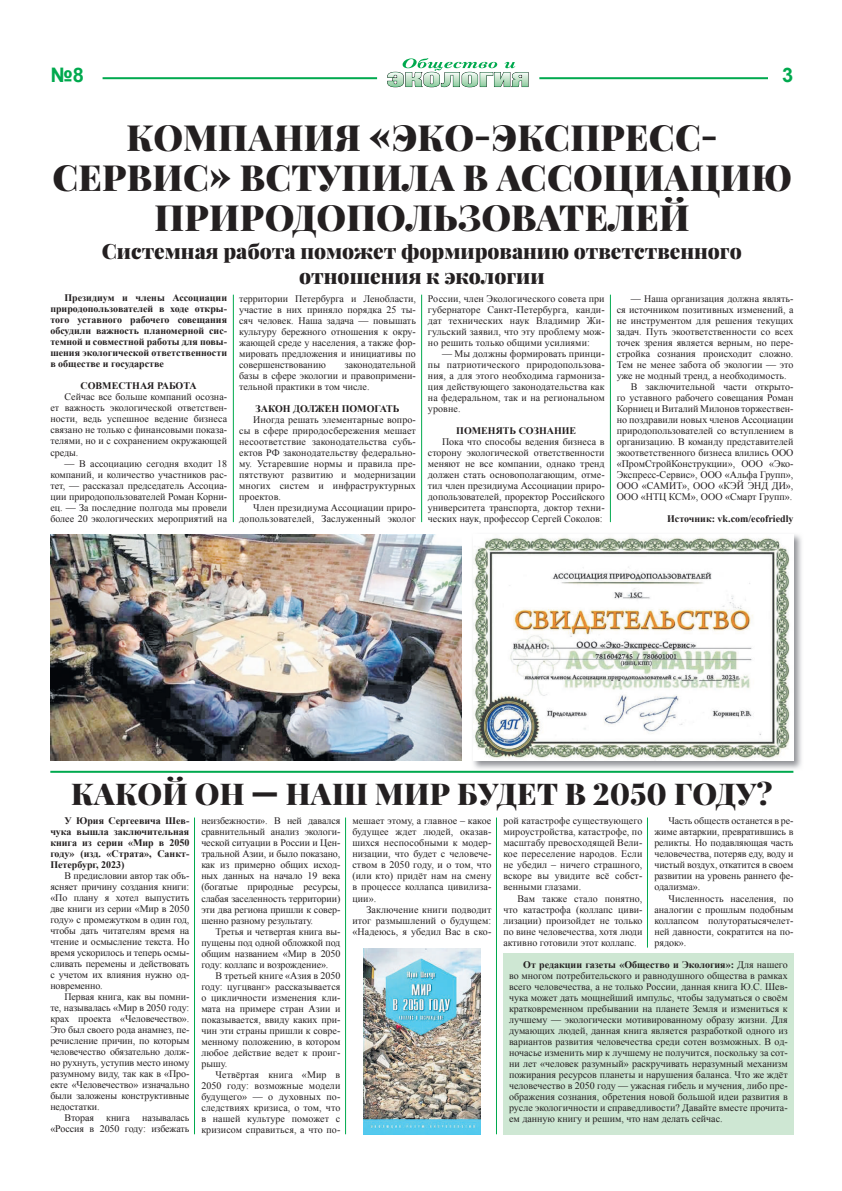
<style>
.page{position:relative;width:842px;height:1191px;background:#fff}
.page>*{position:absolute;margin:0;border:0;box-sizing:border-box;transform-origin:0 0}
.t1{font:900 36px/40px "Playfair Display";letter-spacing:.01em;color:#231f20;text-align:center}
.t2{font:900 30px "Playfair Display";letter-spacing:.01em;color:#231f20}
.t3{font:900 21px/25.2px "Playfair Display";color:#231f20;text-align:center}
.t4{font:700 20px "Arial";color:#00a94e}
.t5{font:10px/11px "Times New Roman";color:#231f20;text-align:justify}
.t6{font:700 10px/11px "Times New Roman";color:#231f20;text-align:justify}
.s1{font-weight:700}
</style>
<div class="page">
<hr style="left:539px;top:77px;width:228px;height:2px;background:#00a94e">
<hr style="left:103px;top:77px;width:274px;height:2px;background:#00a94e">
<svg style="left:387px;top:58px;width:142px;height:29px"></svg>
<div style="left:503px;top:953px;width:290px;height:181px;background:#cee7d3"></div>
<img style="left:473px;top:534px;width:329px;height:235px">
<img style="left:473px;top:534px;width:320px;height:227px">
<img style="left:50px;top:534px;width:411px;height:226px">
<img style="left:363px;top:948px;width:118px;height:186px">
<hr style="left:345px;top:817px;width:1px;height:317px;background:#00a94e">
<hr style="left:496px;top:817px;width:1px;height:317px;background:#00a94e">
<hr style="left:647px;top:817px;width:1px;height:130px;background:#00a94e">
<hr style="left:194px;top:817px;width:1px;height:317px;background:#00a94e">
<hr style="left:233px;top:295px;width:1px;height:227px;background:#00a94e">
<hr style="left:421px;top:295px;width:1px;height:227px;background:#00a94e">
<hr style="left:610px;top:295px;width:1px;height:227px;background:#00a94e">
<hr style="left:50px;top:771px;width:743px;height:2px;background:#00a94e">
<h3 class="t4" style="left:51px;top:62px;width:35px">№8</h3>
<h3 class="t4" style="left:782px;top:62px;width:13px">3</h3>
<h1 class="t1" style="left:52px;top:117px;width:741px">компания «Эко-Экспресс&shy;сервис» вступила в ассоЦиаЦиЮ природопользователей</h1>
<h3 class="t3" style="left:102px;top:238px;width:641px">системная работа поможет формированию ответственного отношения к экологии</h3>
<p class="t6" style="left:50px;top:292px;width:178px;text-indent:14px">Президиум и члены Ассоциации природопользователей в ходе откры&shy;того уставного рабочего совещания обсудили важность планомерной сис&shy;темной и совместной работы для повы&shy;шения экологической ответственности в обществе и государстве</p>
<p class="t6" style="left:81px;top:380px;width:118px">СОВМЕСТНАЯ РАБОТА</p>
<p class="t5" style="left:50px;top:391px;width:178px;text-indent:14px">Сейчас все больше компаний осозна&shy;ет важность экологической ответствен&shy;ности, ведь успешное ведение бизнеса связано не только с финансовыми показа&shy;телями, но и с сохранением окружающей среды.</p>
<p class="t5" style="left:50px;top:457px;width:178px;text-indent:14px">— В ассоциацию сегодня входит 18 компаний, и количество участников рас&shy;тет, — рассказал председатель Ассоциа&shy;ции природопользователей Роман Корни&shy;ец. — За последние полгода мы провели более 20 экологических мероприятий на</p>
<p class="t5" style="left:239px;top:292px;width:178px">территории Петербурга и Ленобласти, участие в них приняло порядка 25 ты&shy;сяч человек. Наша задача — повышать культуру бережного отношения к окру&shy;жающей среде у населения, а также фор&shy;мировать предложения и инициативы по совершенствованию</p>
<p class="t5" style="left:428px;top:292px;width:178px">России, член Экологического совета при губернаторе Санкт-Петербурга, канди&shy;дат технических наук Владимир Жи&shy;гульский заявил, что эту проблему мож&shy;но решить только общими усилиями:</p>
<p class="t5" style="left:428px;top:347px;width:178px;text-indent:14px">— Мы должны формировать принци&shy;пы патриотического природопользова&shy;ния, а для этого необходима гармониза&shy;ция действующего законодательства как на федеральном, так и на региональном уровне.</p>
<p class="t6" style="left:456px;top:424px;width:121px">ПОМЕНЯТЬ СОЗНАНИЕ</p>
<p class="t5" style="left:428px;top:435px;width:178px;text-indent:14px">Пока что способы ведения бизнеса в сторону экологической ответственности меняют не все компании, однако тренд должен стать основополагающим, отме&shy;тил член президиума Ассоциации приро&shy;допользователей, проректор Российского университета транспорта, доктор техни&shy;ческих наук, профессор Сергей Соколов:</p>
<p class="t5" style="left:631px;top:292px;width:164px">— Наша организация должна являть-</p>
<p class="t5" style="left:617px;top:303px;width:178px">ся источником позитивных изменений, а</p>
<p class="t5" style="left:617px;top:314px;width:178px">не инструментом для решения текущих</p>
<p class="t5" style="left:617px;top:325px;width:178px">задач. Путь экоответственности со всех</p>
<p class="t5" style="left:617px;top:336px;width:178px">точек зрения является верным, но пере-</p>
<p class="t5" style="left:617px;top:347px;width:178px">стройка сознания происходит сложно.</p>
<p class="t5" style="left:617px;top:358px;width:178px">Тем не менее забота об экологии — это</p>
<p class="t5" style="left:617px;top:369px;width:171px">уже не модный тренд, а необходимость.</p>
<p class="t5" style="left:631px;top:380px;width:164px">В заключительной части открыто-</p>
<p class="t5" style="left:617px;top:391px;width:178px">го уставного рабочего совещания Роман</p>
<p class="t5" style="left:617px;top:402px;width:178px">Корниец и Виталий Милонов торжествен-</p>
<p class="t5" style="left:617px;top:413px;width:178px">но поздравили новых членов Ассоциации</p>
<p class="t5" style="left:617px;top:424px;width:178px">природопользователей со вступлением в</p>
<p class="t5" style="left:617px;top:435px;width:178px">организацию. В команду представителей</p>
<p class="t5" style="left:617px;top:446px;width:178px">экоответственного бизнеса влились ООО</p>
<p class="t5" style="left:617px;top:457px;width:178px">«ПромСтройКонструкции», ООО «Эко-</p>
<p class="t5" style="left:617px;top:468px;width:178px">Экспресс-Сервис», ООО «Альфа Групп»,</p>
<p class="t5" style="left:617px;top:479px;width:178px">ООО «САМИТ», ООО «КЭЙ ЭНД ДИ»,</p>
<p class="t5" style="left:617px;top:490px;width:177px">ООО «НТЦ КСМ», ООО «Смарт Групп».</p>
<p class="t6" style="left:667px;top:512px;width:128px">Источник: vk.com/ecofriedly</p>
<p class="t5" style="left:239px;top:358px;width:178px;text-indent:106px">законодательной базы в сфере экологии и правопримени&shy;тельной практики в том числе.</p>
<p class="t6" style="left:256px;top:402px;width:145px">ЗАКОН ДОЛЖЕН ПОМОГАТЬ</p>
<p class="t5" style="left:239px;top:413px;width:178px;text-indent:14px">Иногда решать элементарные вопро&shy;сы в сфере природосбережения мешает несоответствие законодательства субъ&shy;ектов РФ законодательству федерально&shy;му. Устаревшие нормы и правила пре&shy;пятствуют развитию и модернизации многих систем и инфраструктурных проектов.</p>
<p class="t5" style="left:239px;top:501px;width:178px;text-align:right">Член президиума Ассоциации приро&shy;допользователей, Заслуженный эколог</p>
<h2 class="t2" style="left:71px;top:774px;width:703px">какой он — наШ мир будет в 2050 году?</h2>
<p class="t6" style="left:50px;top:815px;width:141px;text-indent:14px">У Юрия Сергеевича Шев&shy;чука вышла заключительная книга из серии «Мир в 2050 году» (изд. «Страта», Санкт-Петербург, 2023)</p>
<p class="t5" style="left:50px;top:870px;width:141px;text-indent:14px">В предисловии автор так объ&shy;ясняет причину создания книги: «По плану я хотел выпустить две книги из серии «Мир в 2050 году» с промежутком в один год, чтобы дать читателям время на чтение и осмысление текста. Но время ускорилось и теперь осмы&shy;сливать перемены и действовать с учетом их влияния нужно од&shy;новременно.</p>
<p class="t5" style="left:50px;top:991px;width:141px;text-indent:14px">Первая книга, как вы помни&shy;те, называлась «Мир в 2050 году: крах проекта «Человечество».<br>Это был своего рода анамнез, пе&shy;речисление причин, по которым человечество обязательно долж&shy;но рухнуть, уступив место иному разумному виду, так как в «Про&shy;екте «Человечество» изначально были заложены конструктивные недостатки.</p>
<p class="t5" style="left:50px;top:1112px;width:141px;text-align:right">Вторая книга называлась «Россия в 2050 году: избежать</p>
<p class="t5" style="left:201px;top:815px;width:141px">неизбежности». В ней давался сравнительный анализ экологи&shy;ческой ситуации в России и Цен&shy;тральной Азии, и было показано, как из примерно общих исход&shy;ных данных на начало 19 века (богатые природные ресурсы, слабая заселенность территории) эти два региона пришли к совер&shy;шенно разному результату.</p>
<p class="t5" style="left:201px;top:925px;width:140px;text-indent:14px">Третья и четвертая книга вы&shy;пущены под одной обложкой под общим названием «Мир в 2050 году: коллапс и возрождение».</p>
<p class="t5" style="left:201px;top:969px;width:141px;text-indent:14px">В третьей книге «Азия в 2050 году: цугцванг» рассказывается о цикличности изменения кли&shy;мата на примере стран Азии и показывается, ввиду каких при&shy;чин эти страны пришли к совре&shy;менному положению, в котором любое действие ведет к проиг&shy;рышу.</p>
<p class="t5" style="left:201px;top:1068px;width:141px;text-indent:14px">Четвёртая книга «Мир в 2050 году: возможные модели будущего» — о духовных по&shy;следствиях кризиса, о том, что в нашей культуре поможет с кризисом справиться, а что по-</p>
<p class="t5" style="left:503px;top:815px;width:141px">рой катастрофе существующего мироустройства, катастрофе, по масштабу превосходящей Вели&shy;кое переселение народов. Если не убедил – ничего страшного, вскоре вы увидите всё собст&shy;венными глазами.</p>
<p class="t5" style="left:503px;top:892px;width:140px;text-indent:14px">Вам также стало понятно, что катастрофа (коллапс циви&shy;лизации) произойдет не только по вине человечества, хотя люди активно готовили этот коллапс.</p>
<p class="t5" style="left:654px;top:815px;width:141px;text-indent:14px">Часть обществ останется в ре&shy;жиме автаркии, превратившись в реликты. Но подавляющая часть человечества, потеряв еду, воду и чистый воздух, откатится в своем развитии на уровень раннего фе&shy;одализма».</p>
<p class="t5" style="left:654px;top:892px;width:141px;text-indent:14px">Численность населения, по аналогии с прошлым подобным коллапсом полуторатысячелет&shy;ней давности, сократится на по&shy;рядок».</p>
<p class="t5" style="left:509px;top:959px;width:280px;text-indent:14px"><span class="s1">От редакции газеты «Общество и Экология»:</span> Для нашего во многом потребительского и равнодушного общества в рамках всего человечества, а не только России, данная книга Ю.С. Шев&shy;чука может дать мощнейший импульс, чтобы задуматься о своём кратковременном пребывании на планете Земля и измениться к лучшему — экологически мотивированному образу жизни. Для думающих людей, данная книга является разработкой одного из вариантов развития человечества среди сотен возможных. В од&shy;ночасье изменить мир к лучшему не получится, поскольку за сот&shy;ни лет «человек разумный» раскручивать неразумный механизм пожирания ресурсов планеты и нарушения баланса. Что же ждёт человечество в 2050 году — ужасная гибель и мучения, либо пре&shy;ображения сознания, обретения новой большой идеи развития в русле экологичности и справедливости? Давайте вместе прочита&shy;ем данную книгу и решим, что нам делать сейчас.</p>
<p class="t5" style="left:352px;top:815px;width:141px">мешает этому, а главное – какое будущее ждет людей, оказав&shy;шихся неспособными к модер&shy;низации, что будет с человече&shy;ством в 2050 году, и о том, что (или кто) придёт нам на смену в процессе коллапса цивилиза&shy;ции».</p>
<p class="t5" style="left:352px;top:903px;width:141px;text-indent:14px">Заключение книги подводит итог размышлений о будущем: «Надеюсь, я убедил Вас в ско-</p>
</div>
